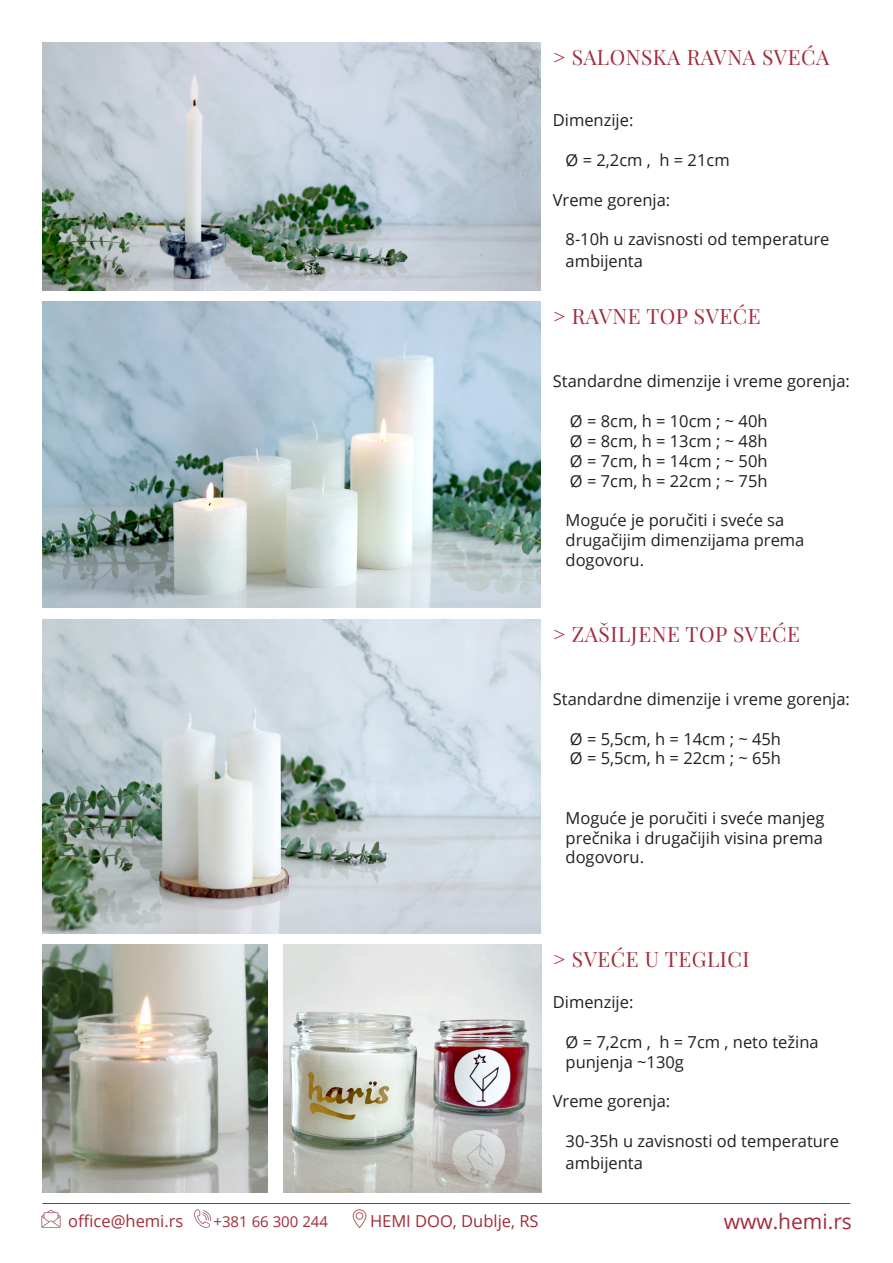
<style>
.page{position:relative;width:893px;height:1263px;background:#fff}
.page>*{position:absolute;margin:0;border:0;box-sizing:border-box;transform-origin:0 0}
.t1{font:21px "Playfair Display";letter-spacing:.025em;color:#a32b3b}
.t2{font:21px "Playfair Display";letter-spacing:.025em;color:#a22b3a}
.t3{font:21px "Open Sans";color:#a22b3a}
.t4{font:16.5px/19.8px "Open Sans";color:#231f20}
.t5{font:16.5px "Open Sans";color:#a22b3a}
.t6{font:15px "Open Sans";color:#a22b3a}
</style>
<div class="page">
<img style="left:43px;top:43px;width:497px;height:248px">
<img style="left:43px;top:302px;width:497px;height:305px">
<img style="left:43px;top:619px;width:497px;height:315px">
<img style="left:43px;top:945px;width:225px;height:248px">
<img style="left:284px;top:944px;width:258px;height:248px">
<img style="left:352px;top:1209px;width:15px;height:19px">
<img style="left:194px;top:1209px;width:17px;height:19px">
<img style="left:41px;top:1209px;width:20px;height:19px">
<hr style="left:43px;top:1203px;width:807px;height:1px;background:#a22b3a">
<p class="t2" style="left:553px;top:41px;width:278px">&gt; SALONSKA RAVNA SVEĆA</p>
<p class="t4" style="left:553px;top:110px;width:82px">Dimenzije:</p>
<p class="t4" style="left:566px;top:150px;width:166px">Ø = 2,2cm , h = 21cm</p>
<p class="t4" style="left:553px;top:189px;width:119px">Vreme gorenja:</p>
<p class="t4" style="left:566px;top:228px;width:265px;line-height:21.6px">8-10h u zavisnosti od temperature ambijenta</p>
<p class="t1" style="left:553px;top:300px;width:209px">&gt; RAVNE TOP SVEĆE</p>
<p class="t4" style="left:553px;top:371px;width:299px">Standardne dimenzije i vreme gorenja:</p>
<p class="t4" style="left:570px;top:411px;width:199px">Ø = 8cm, h = 10cm ; ~ 40h</p>
<p class="t4" style="left:570px;top:431px;width:199px">Ø = 8cm, h = 13cm ; ~ 48h</p>
<p class="t4" style="left:570px;top:450px;width:199px">Ø = 7cm, h = 14cm ; ~ 50h</p>
<p class="t4" style="left:570px;top:470px;width:199px">Ø = 7cm, h = 22cm ; ~ 75h</p>
<p class="t4" style="left:566px;top:510px;width:240px">Moguće je poručiti i sveće sa drugačijim dimenzijama prema dogovoru.</p>
<p class="t1" style="left:553px;top:618px;width:249px">&gt; ZAŠILJENE TOP SVEĆE</p>
<p class="t4" style="left:553px;top:689px;width:299px">Standardne dimenzije i vreme gorenja:</p>
<p class="t4" style="left:570px;top:728px;width:213px">Ø = 5,5cm, h = 14cm ; ~ 45h</p>
<p class="t4" style="left:570px;top:748px;width:213px">Ø = 5,5cm, h = 22cm ; ~ 65h</p>
<p class="t4" style="left:566px;top:807px;width:260px;text-align:justify">Moguće je poručiti i sveće manjeg prečnika i drugačijih visina prema dogovoru.</p>
<p class="t1" style="left:553px;top:943px;width:198px">&gt; SVEĆE U TEGLICI</p>
<p class="t4" style="left:553px;top:992px;width:82px">Dimenzije:</p>
<p class="t4" style="left:566px;top:1032px;width:255px">Ø = 7,2cm , h = 7cm , neto težina punjenja ~130g</p>
<p class="t4" style="left:553px;top:1091px;width:119px">Vreme gorenja:</p>
<p class="t4" style="left:566px;top:1130px;width:275px;line-height:21.6px">30-35h u zavisnosti od temperature ambijenta</p>
<p class="t5" style="left:68px;top:1209px;width:117px">office@hemi.rs</p>
<p class="t6" style="left:213px;top:1211px;width:116px">+381 66 300 244</p>
<p class="t5" style="left:370px;top:1209px;width:170px">HEMI DOO, Dublje, RS</p>
<p class="t3" style="left:724px;top:1207px;width:130px">www.hemi.rs</p>
</div>
